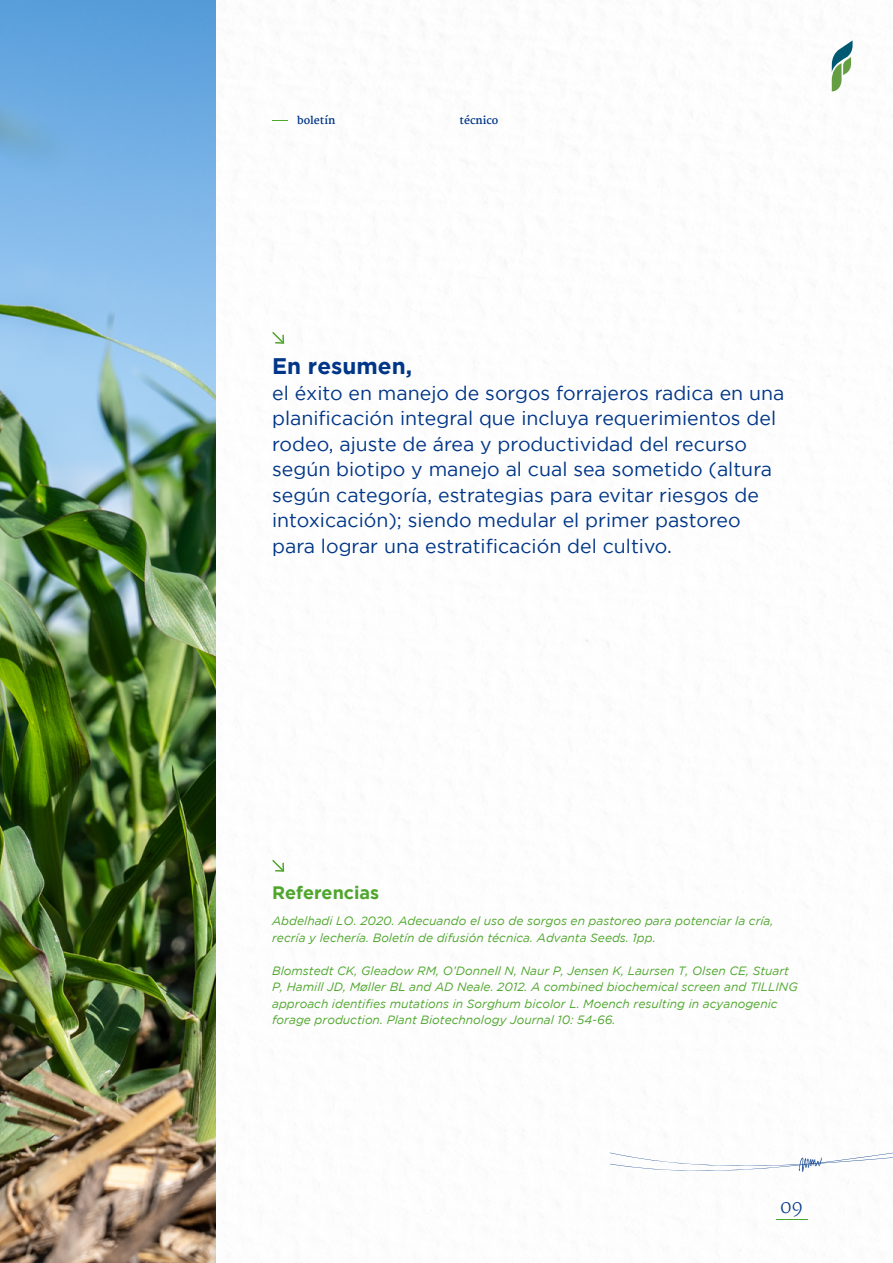
<style>
.page{position:relative;width:893px;height:1263px;background:#fff}
.page>*{position:absolute;margin:0;border:0;box-sizing:border-box;transform-origin:0 0}
.t1{font:700 22.5px "Gotham";color:#003687}
.t2{font:19.5px/25.5px "Gotham";color:#003687}
.t3{font:700 18px "Gotham";color:#4ea62c}
.t4{font:200 18px "Martel";color:#003687}
.t5{font:italic 12px/16.5px "Gotham";color:#4ea62c}
.t6{font:700 10.5px "Martel";color:#003687}
</style>
<div class="page">
<hr style="left:776px;top:1219px;width:32px;height:1px;background:#4ea62c">
<svg style="left:272px;top:120px;width:16px;height:1px"></svg>
<svg style="left:832px;top:40px;width:21px;height:51px"></svg>
<svg style="left:272px;top:331px;width:13px;height:13px"></svg>
<svg style="left:272px;top:859px;width:13px;height:13px"></svg>
<svg style="left:610px;top:1152px;width:283px;height:20px"></svg>
<img style="left:0;top:0;width:215px;height:1263px">
<p class="t6" style="left:297px;top:114px;width:40px">boletín</p>
<p class="t6" style="left:459px;top:114px;width:40px">técnico</p>
<p class="t1" style="left:272px;top:353px;width:141px">En resumen,</p>
<p class="t2" style="left:272px;top:380px;width:514px">el éxito en manejo de sorgos forrajeros radica en una planificación integral que incluya requerimientos del rodeo, ajuste de área y productividad del recurso</p>
<p class="t2" style="left:272px;top:456px;width:501px">según biotipo y manejo al cual sea sometido (altura</p>
<p class="t2" style="left:272px;top:482px;width:488px">según categoría, estrategias para evitar riesgos de</p>
<p class="t2" style="left:272px;top:507px;width:470px">intoxicación); siendo medular el primer pastoreo</p>
<p class="t2" style="left:272px;top:533px;width:401px">para lograr una estratificación del cultivo.</p>
<p class="t3" style="left:272px;top:882px;width:109px">Referencias</p>
<p class="t5" style="left:272px;top:913px;width:503px">Abdelhadi LO. 2020. Adecuando el uso de sorgos en pastoreo para potenciar la cría, recría y lechería. Boletín de difusión técnica. Advanta Seeds. 1pp.</p>
<p class="t5" style="left:272px;top:962px;width:527px">Blomstedt CK, Gleadow RM, O’Donnell N, Naur P, Jensen K, Laursen T, Olsen CE, Stuart P, Hamill JD, Møller BL and AD Neale. 2012. A combined biochemical screen and TILLING approach identifies mutations in Sorghum bicolor L. Moench resulting in acyanogenic forage production. Plant Biotechnology Journal 10: 54-66.</p>
<p class="t4" style="left:780px;top:1196px;width:24px">09</p>
</div>
